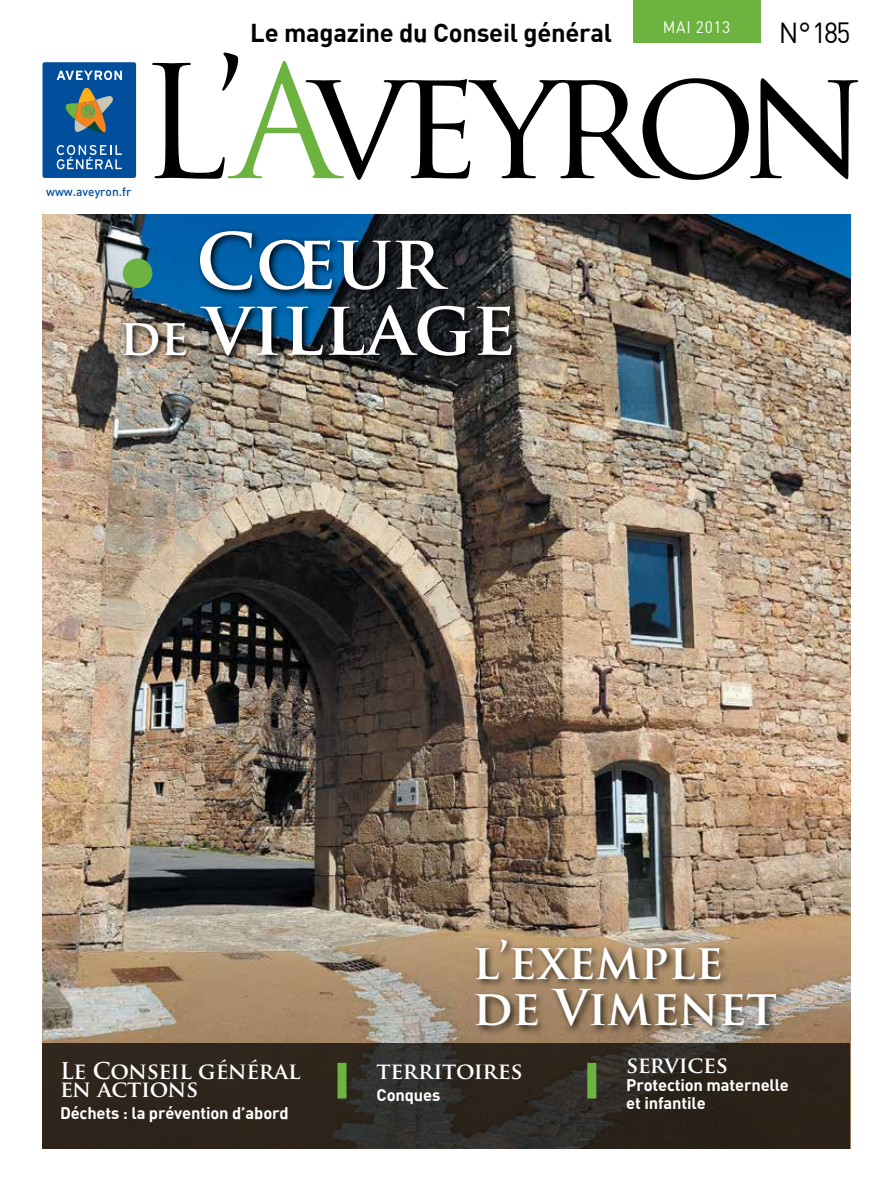
<style>
.page{position:relative;width:893px;height:1191px;background:#fff}
.page>*{position:absolute;margin:0;border:0;box-sizing:border-box;transform-origin:0 0}
.t1{font:152.7px "Trajan Pro";letter-spacing:-.095em;color:#000}
.t2{font:700 75px/66px "Trajan Pro";color:#fff;text-align:center}
.t3{font:700 48.15px/46.5px "Trajan Pro";color:#fff}
.t4{font:28.65px "DIN";color:#000;scale:.94 1}
.t5{font:700 25.5px "DIN";letter-spacing:-.01em;color:#000}
.t6{font:700 22.5px/18px "Trajan Pro";letter-spacing:-.01em;color:#fff}
.t7{font:700 16.5px/18px "DIN";letter-spacing:-.01em;color:#fff}
.t8{font:16.5px "DIN";letter-spacing:.04em;color:#fff;scale:.94 1}
.t9{font:500 12px "DIN";color:#004e9c}
.s1{color:#6cb33f}
.s2{font-size:49.8px}
</style>
<div class="page">
<img style="left:43px;top:214px;width:807px;height:828px">
<svg style="left:43px;top:1042px;width:807px;height:106px;background:#2e271f"></svg>
<div style="left:633px;top:0;width:127px;height:43px;background:#6cb33f"></div>
<svg style="left:119px;top:228px;width:402px;height:137px;background:#223e53"></svg>
<div style="left:123px;top:258px;width:29px;height:30px;background:#6cb33f;border-radius:50%"></div>
<div style="left:338px;top:1062px;width:8px;height:36px;background:#6cb33f"></div>
<div style="left:587px;top:1062px;width:9px;height:36px;background:#6cb33f"></div>
<svg style="left:42px;top:62px;width:95px;height:116px;background:#2a659a"></svg>
<div style="left:473px;top:936px;width:313px;height:99px;background:#000;opacity:.75"></div>
<h3 class="t5" style="left:250px;top:17px;width:363px">Le magazine du Conseil général</h3>
<p class="t8" style="left:663px;top:16px;width:73px">MAI 2013</p>
<h3 class="t4" style="left:779px;top:15px;width:78px">N°185</h3>
<p class="t9" style="left:46px;top:184px;width:87px">www.aveyron.fr</p>
<h1 class="t1" style="left:138px;top:25px;width:730px">L’<span class="s1">A</span>veyron</h1>
<h2 class="t2" style="left:119px;top:229px;width:398px">Cœur<br><span class="s2">de</span> village</h2>
<h3 class="t6" style="left:60px;top:1061px;width:242px">Le Conseil général en actions</h3>
<p class="t7" style="left:60px;top:1103px;width:230px">Déchets : la prévention d’abord</p>
<h3 class="t3" style="left:473px;top:938px;width:306px">l’exemple de Vimenet</h3>
<h3 class="t6" style="left:377px;top:1061px;width:148px">territoires</h3>
<p class="t7" style="left:377px;top:1085px;width:65px">Conques</p>
<h3 class="t6" style="left:626px;top:1056px;width:103px">services</h3>
<p class="t7" style="left:626px;top:1075px;width:164px">Protection maternelle et infantile</p>
</div>
